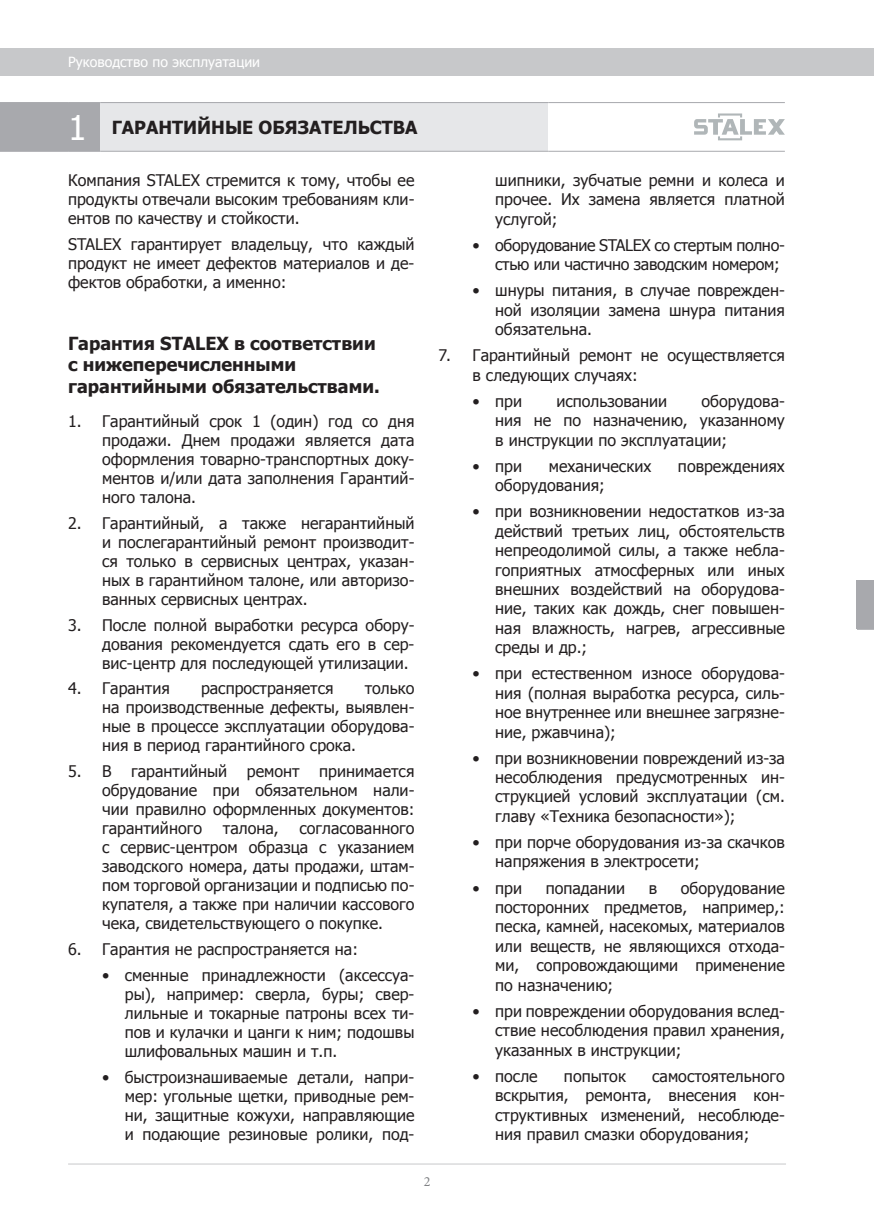
<style>
.page{position:relative;width:874px;height:1225px;background:#fff}
.page>*{position:absolute;margin:0;border:0;box-sizing:border-box;transform-origin:0 0}
.t1{font:700 18px/21.6px "Tahoma";color:#231f20}
.t2{font:16px/19px "Tahoma";color:#231f20;text-align:justify}
.t3{font:16px/19.4px "Tahoma";letter-spacing:-.02em;color:#231f20}
.t4{font:14px "Tahoma";color:#fff}
.t5{font:14px "Minion Pro";color:#808285}
.s1{font-weight:400;font-size:34px;color:#fff}
</style>
<div class="page">
<div style="left:0;top:48px;width:856px;height:27px;background:#c7c8ca"></div>
<div style="left:856px;top:48px;width:17px;height:27px;background:#c7c8ca"></div>
<hr style="left:68px;top:1163px;width:717px;height:1px;background:#c7c8ca">
<div style="left:0;top:103px;width:100px;height:48px;background:#a8a9ad"></div>
<div style="left:100px;top:103px;width:448px;height:48px;background:#e6e7e9"></div>
<hr style="left:0;top:102px;width:68px;height:1px;background:#a8a9ad">
<hr style="left:68px;top:102px;width:32px;height:1px;background:#a8a9ad">
<hr style="left:100px;top:102px;width:448px;height:1px;background:#a8a9ad">
<hr style="left:548px;top:102px;width:236px;height:1px;background:#a8a9ad">
<hr style="left:0;top:151px;width:68px;height:1px;background:#a8a9ad">
<hr style="left:68px;top:151px;width:32px;height:1px;background:#a8a9ad">
<hr style="left:100px;top:151px;width:448px;height:1px;background:#a8a9ad">
<hr style="left:548px;top:151px;width:236px;height:1px;background:#a8a9ad">
<svg style="left:694px;top:113px;width:90px;height:27px"></svg>
<div style="left:856px;top:580px;width:17px;height:49px;background:#a8a9ad"></div>
<svg style="left:857px;top:629px;width:16px;height:1px"></svg>
<p class="t4" style="left:68px;top:53px;width:193px">Руководство по эксплуатации</p>
<p class="t1" style="left:68px;top:117px;width:351px"><span class="s1">1</span> ГАРАНТИЙНЫЕ ОБЯЗАТЕЛЬСТВА</p>
<p class="t2" style="left:68px;top:171px;width:348px">Компания STALEX стремится к тому, чтобы ее продукты отвечали высоким требованиям кли&shy;ентов по качеству и стойкости.</p>
<p class="t2" style="left:68px;top:235px;width:348px">STALEX гарантирует владельцу, что каждый продукт не имеет дефектов материалов и де&shy;фектов обработки, а именно:</p>
<p class="t1" style="left:68px;top:333px;width:313px">Гарантия STALEX в соответствии с нижеперечисленными гарантийными обязательствами.</p>
<p class="t2" style="left:102px;top:412px;width:314px;text-indent:-34px">1. Гарантийный срок 1 (один) год со дня продажи. Днем продажи является дата оформления товарно-транспортных доку&shy;ментов и/или дата заполнения Гарантий&shy;ного талона.</p>
<p class="t2" style="left:102px;top:514px;width:314px;text-indent:-34px">2. Гарантийный, а также негарантийный и послегарантийный ремонт производит&shy;ся только в сервисных центрах, указан&shy;ных в гарантийном талоне, или авторизо&shy;ванных сервисных центрах.</p>
<p class="t2" style="left:102px;top:616px;width:314px;text-indent:-34px">3. После полной выработки ресурса обору&shy;дования рекомендуется сдать его в сер&shy;вис-центр для последующей утилизации.</p>
<p class="t2" style="left:68px;top:680px;width:103px">4. Гарантия</p>
<p class="t2" style="left:201px;top:680px;width:134px">распространяется</p>
<p class="t2" style="left:102px;top:680px;width:314px;text-indent:262px">только на производственные дефекты, выявлен&shy;ные в процессе эксплуатации оборудова&shy;ния в период гарантийного срока.</p>
<p class="t2" style="left:102px;top:763px;width:314px;text-indent:-34px">5. В гарантийный ремонт принимается обрудование при обязательном нали&shy;чии правилно оформленных документов: гарантийного</p>
<p class="t2" style="left:102px;top:820px;width:314px;text-indent:197px">согласованного с сервис-центром образца с указанием заводского номера, даты продажи, штам&shy;пом торговой организации и подписью по&shy;купателя, а также при наличии кассового чека, свидетельствующего о покупке.</p>
<p class="t2" style="left:68px;top:940px;width:291px">6. Гарантия не распространяется на:</p>
<p class="t2" style="left:125px;top:966px;width:291px;text-indent:-23px">• сменные принадлежности (аксессуа&shy;ры), например: сверла, буры; свер&shy;лильные и токарные патроны всех ти&shy;пов и кулачки и цанги к ним; подошвы шлифовальных машин и т.п.</p>
<p class="t2" style="left:125px;top:1068px;width:291px;text-indent:-23px">• быстроизнашиваемые детали, напри&shy;мер: угольные щетки, приводные рем&shy;ни, защитные кожухи, направляющие и подающие резиновые ролики, под-</p>
<p class="t2" style="left:223px;top:820px;width:57px">талона,</p>
<p class="t2" style="left:495px;top:171px;width:291px">шипники, зубчатые ремни и колеса и прочее. Их замена является платной услугой;</p>
<p class="t3" style="left:495px;top:236px;width:291px;text-indent:-23px">• оборудование STALEX со стертым полно&shy;стью или частично заводским номером;</p>
<p class="t2" style="left:495px;top:282px;width:291px;text-indent:-23px">• шнуры питания, в случае поврежден&shy;ной изоляции замена шнура питания обязательна.</p>
<p class="t2" style="left:472px;top:347px;width:313px;text-indent:-34px">7. Гарантийный ремонт не осуществляется в следующих случаях:</p>
<p class="t2" style="left:472px;top:392px;width:51px">• при</p>
<p class="t2" style="left:556px;top:392px;width:112px">использовании</p>
<p class="t2" style="left:495px;top:392px;width:291px;text-indent:206px">оборудова&shy;ния не по назначению, указанному в инструкции по эксплуатации;</p>
<p class="t2" style="left:472px;top:457px;width:51px">• при</p>
<p class="t2" style="left:548px;top:457px;width:104px">механических</p>
<p class="t2" style="left:677px;top:457px;width:108px">повреждениях</p>
<p class="t2" style="left:495px;top:477px;width:111px">оборудования;</p>
<p class="t2" style="left:495px;top:503px;width:291px;text-indent:-23px">• при возникновении недостатков из-за действий третьих лиц, обстоятельств непреодолимой силы, а также небла&shy;гоприятных атмосферных или иных внешних воздействий на оборудова&shy;ние, таких как дождь, снег повышен&shy;ная влажность, нагрев, агрессивные среды и др.;</p>
<p class="t2" style="left:495px;top:665px;width:291px;text-indent:-23px">• при естественном износе оборудова&shy;ния (полная выработка ресурса, силь&shy;ное внутреннее или внешнее загрязне&shy;ние, ржавчина);</p>
<p class="t2" style="left:495px;top:749px;width:291px;text-indent:-23px">• при возникновении повреждений из-за несоблюдения предусмотренных ин&shy;струкцией условий эксплуатации (см. главу «Техника безопасности»);</p>
<p class="t2" style="left:495px;top:833px;width:291px;text-indent:-23px">• при порче оборудования из-за скачков напряжения в электросети;</p>
<p class="t2" style="left:472px;top:879px;width:51px">• при</p>
<p class="t2" style="left:545px;top:879px;width:81px">попадании</p>
<p class="t2" style="left:648px;top:879px;width:10px">в</p>
<p class="t2" style="left:495px;top:879px;width:291px;text-indent:185px">оборудование посторонних предметов, например,: песка, камней, насекомых, материалов или веществ, не являющихся отхода&shy;ми, сопровождающими применение по назначению;</p>
<p class="t2" style="left:495px;top:1002px;width:291px;text-indent:-23px">• при повреждении оборудования вслед&shy;ствие несоблюдения правил хранения, указанных в инструкции;</p>
<p class="t2" style="left:472px;top:1067px;width:67px">• после</p>
<p class="t2" style="left:563px;top:1067px;width:63px">попыток</p>
<p class="t2" style="left:495px;top:1067px;width:291px;text-indent:157px">самостоятельного вскрытия, ремонта, внесения кон&shy;структивных изменений, несоблюде&shy;ния правил смазки оборудования;</p>
<p class="t5" style="left:423px;top:1171px;width:8px">2</p>
</div>
